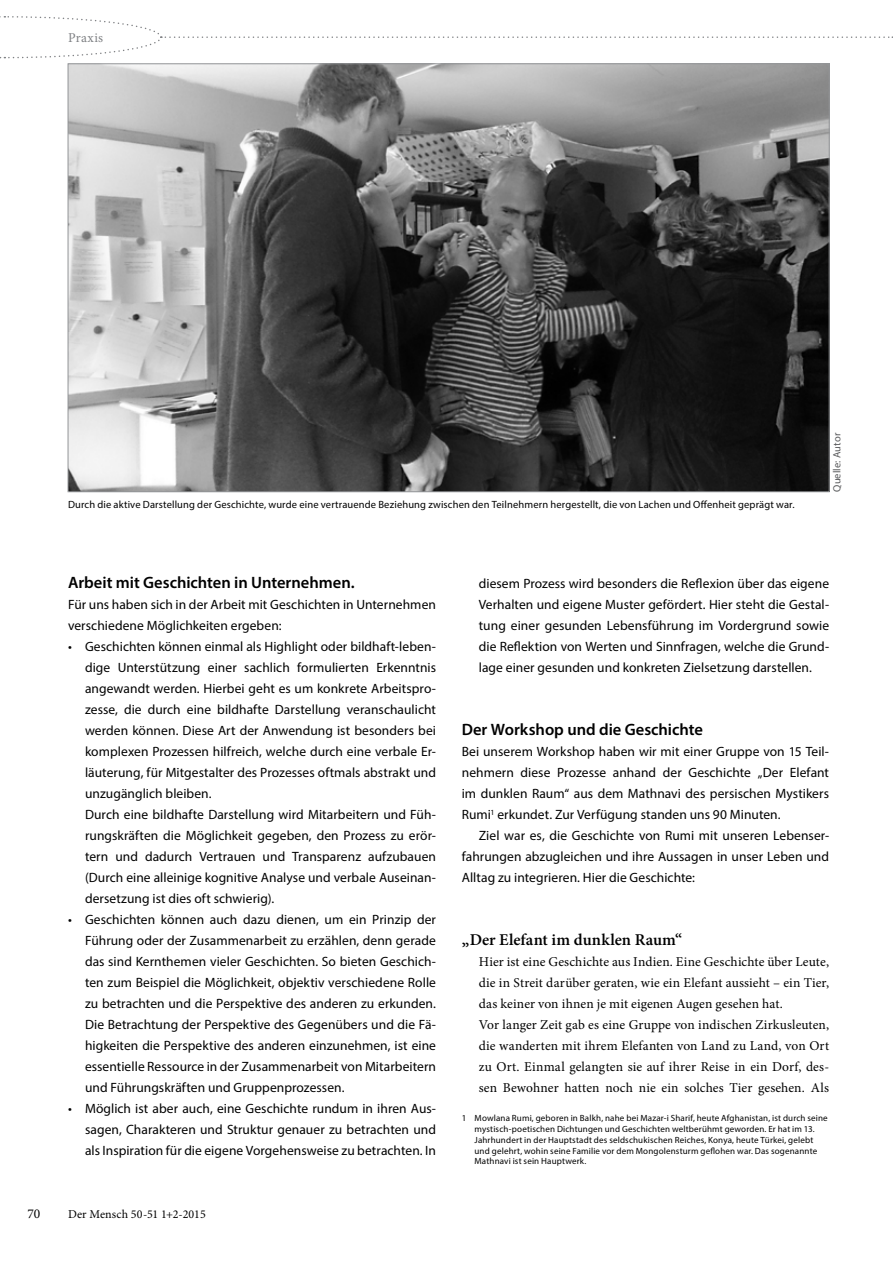
<style>
.page{position:relative;width:893px;height:1263px;background:#fff}
.page>*{position:absolute;margin:0;border:0;box-sizing:border-box;transform-origin:0 0}
.t1{font:600 16.5px "Myriad Pro";color:#000}
.t2{font:600 16.5px "Minion Pro";color:#000}
.t3{font:13.5px/21px "Myriad Pro";letter-spacing:.005em;color:#000;text-align:justify}
.t4{font:13.5px/21px "Minion Pro";letter-spacing:.005em;color:#000}
.t5{font:13.5px "Minion Pro";letter-spacing:.015em;color:#808285}
.t6{font:12px "Minion Pro";letter-spacing:.01em;color:#000}
.t7{font:10.5px "Myriad Pro";letter-spacing:.015em;color:#000}
.t8{font:10.5px "Myriad Pro";letter-spacing:.015em;color:#58595b}
.t9{font:9px/10.8px "Myriad Pro";letter-spacing:.02em;color:#000}
</style>
<div class="page">
<svg style="left:0;top:16px;width:893px;height:43px"></svg>
<img style="left:70px;top:66px;width:757px;height:424px">
<p class="t5" style="left:68px;top:29px;width:37px">Praxis</p>
<p class="t7" style="left:68px;top:498px;width:728px">Durch die aktive Darstellung der Geschichte, wurde eine vertrauende Beziehung zwischen den Teilnehmern hergestellt, die von Lachen und Offenheit geprägt war.</p>
<p class="t8" style="left:830px;top:492px;width:60px;rotate:-90deg">Quelle: Autor</p>
<p class="t1" style="left:68px;top:572px;width:288px">Arbeit mit Geschichten in Unternehmen.</p>
<p class="t3" style="left:68px;top:594px;width:369px">Für uns haben sich in der Arbeit mit Geschichten in Unternehmen verschiedene Möglichkeiten ergeben:</p>
<p class="t3" style="left:85px;top:636px;width:352px;text-align:left;text-indent:-17px">• Geschichten können einmal als Highlight oder bildhaft-leben&shy;dige Unterstützung einer sachlich formulierten Erkenntnis angewandt werden. Hierbei geht es um konkrete Arbeitspro&shy;zesse, die durch eine bildhafte Darstellung veranschaulicht werden können. Diese Art der Anwendung ist besonders bei komplexen Prozessen hilfreich, welche durch eine verbale Er&shy;läuterung, für Mitgestalter des Prozesses oftmals abstrakt und unzugänglich bleiben.<br>Durch eine bildhafte Darstellung wird Mitarbeitern und Füh&shy;rungskräften die Möglichkeit gegeben, den Prozess zu erör&shy;tern und dadurch Vertrauen und Transparenz aufzubauen (Durch eine alleinige kognitive Analyse und verbale Auseinan&shy;dersetzung ist dies oft schwierig).</p>
<p class="t3" style="left:85px;top:909px;width:352px;text-indent:-17px">• Geschichten können auch dazu dienen, um ein Prinzip der Führung oder der Zusammenarbeit zu erzählen, denn gerade das sind Kernthemen vieler Geschichten. So bieten Geschich&shy;ten zum Beispiel die Möglichkeit, objektiv verschiedene Rolle zu betrachten und die Perspektive des anderen zu erkunden.<br>Die Betrachtung der Perspektive des Gegenübers und die Fä&shy;higkeiten die Perspektive des anderen einzunehmen, ist eine essentielle Ressource in der Zusammenarbeit von Mitarbeitern und Führungskräften und Gruppenprozessen.</p>
<p class="t3" style="left:85px;top:1098px;width:352px;text-indent:-17px">• Möglich ist aber auch, eine Geschichte rundum in ihren Aus&shy;sagen, Charakteren und Struktur genauer zu betrachten und als Inspiration für die eigene Vorgehensweise zu betrachten. In</p>
<p class="t4" style="left:28px;top:1203px;width:14px">70</p>
<p class="t6" style="left:68px;top:1206px;width:139px">Der Mensch 50-51 1+2-2015</p>
<p class="t3" style="left:479px;top:573px;width:352px">diesem Prozess wird besonders die Reflexion über das eigene Verhalten und eigene Muster gefördert. Hier steht die Gestal&shy;tung einer gesunden Lebensführung im Vordergrund sowie die Reflektion von Werten und Sinnfragen, welche die Grund&shy;lage einer gesunden und konkreten Zielsetzung darstellen.</p>
<p class="t1" style="left:462px;top:719px;width:243px">Der Workshop und die Geschichte</p>
<p class="t3" style="left:462px;top:741px;width:369px">Bei unserem Workshop haben wir mit einer Gruppe von 15 Teil&shy;nehmern diese Prozesse anhand der Geschichte „Der Elefant im dunklen Raum“ aus dem Mathnavi des persischen Mystikers Rumi<sup>1</sup> erkundet. Zur Verfügung standen uns 90 Minuten.</p>
<p class="t3" style="left:462px;top:825px;width:369px;text-indent:17px">Ziel war es, die Geschichte von Rumi mit unseren Lebenser&shy;fahrungen abzugleichen und ihre Aussagen in unser Leben und Alltag zu integrieren. Hier die Geschichte:</p>
<p class="t2" style="left:462px;top:928px;width:222px">„Der Elefant im dunklen Raum“</p>
<p class="t4" style="left:479px;top:951px;width:352px">Hier ist eine Geschichte aus Indien. Eine Geschichte über Leute, die in Streit darüber geraten, wie ein Elefant aussieht – ein Tier, das keiner von ihnen je mit eigenen Augen gesehen hat.<br>Vor langer Zeit gab es eine Gruppe von indischen Zirkusleuten, die wanderten mit ihrem Elefanten von Land zu Land, von Ort zu Ort. Einmal gelangten sie auf ihrer Reise in ein Dorf, des&shy;sen Bewohner hatten noch nie ein solches Tier gesehen. Als</p>
<p class="t9" style="left:475px;top:1113px;width:355px;text-indent:-13px">1 Mowlana Rumi, geboren in Balkh, nahe bei Mazar-i Sharif, heute Afghanistan, ist durch seine mystisch-poetischen Dichtungen und Geschichten weltberühmt geworden. Er hat im 13.<br>Jahrhundert in der Hauptstadt des seldschukischen Reiches, Konya, heute Türkei, gelebt und gelehrt, wohin seine Familie vor dem Mongolensturm geflohen war. Das sogenannte Mathnavi ist sein Hauptwerk.</p>
</div>
